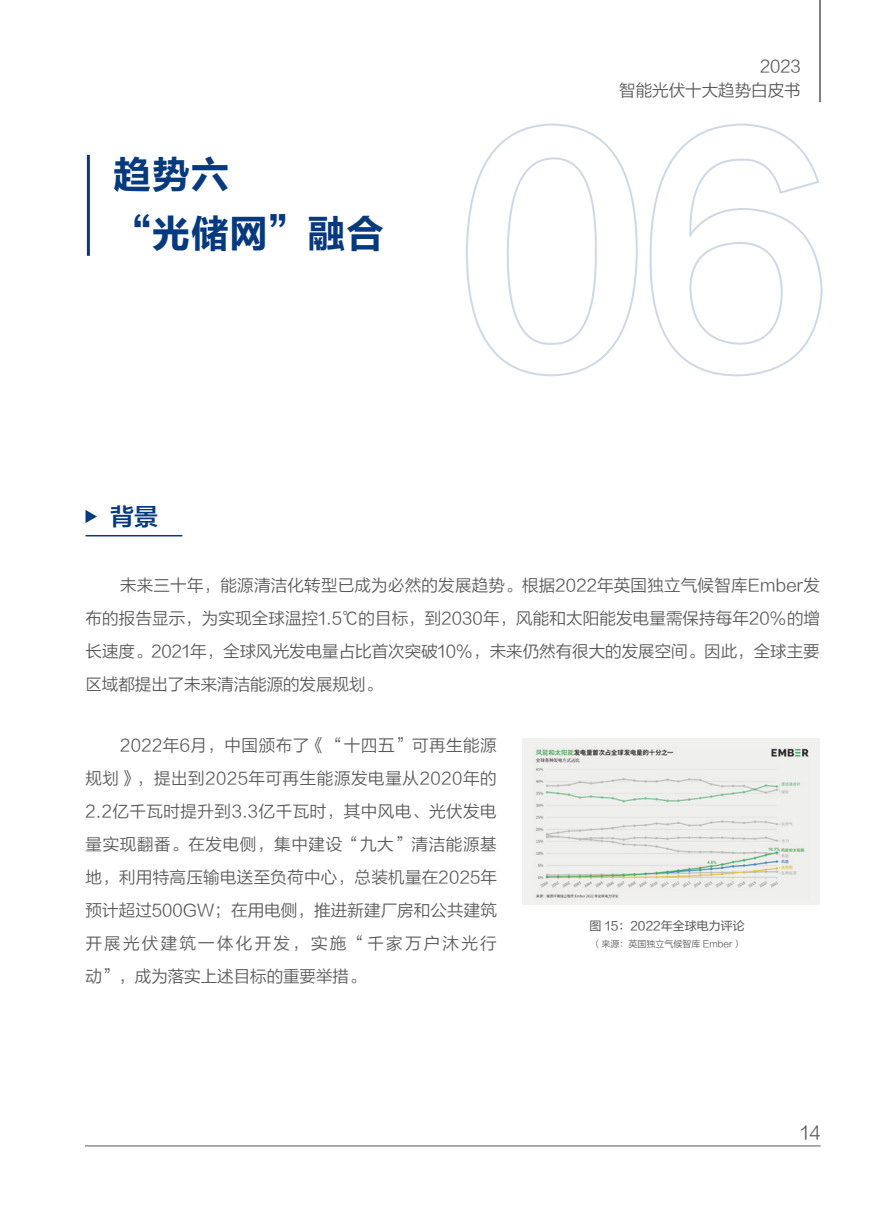
<style>
.page{position:relative;width:893px;height:1212px;background:#fff}
.page>*{position:absolute;margin:0;border:0;box-sizing:border-box;transform-origin:0 0}
.t1{font:38.85px/58.7px "FZLTCHK GBK1 0";color:#06397d}
.t2{font:24px "FZLTZCHK GBK1 0";color:#06397d}
.t3{font:18px "FZLTXIHJW GB1 0";color:#595757}
.t4{font:16.5px/33px "FZLTXIHJW GB1 0";color:#595757;text-align:justify}
.t5{font:12px "FZLTHJW GB1 0";color:#595757}
.t6{font:9px "FZLTXIHJW GB1 0";color:#595757}
</style>
<div class="page">
<hr style="left:819px;top:0;width:2px;height:102px;background:#595757">
<hr style="left:87px;top:155px;width:3px;height:101px;background:#06397d">
<div style="left:522px;top:738px;width:298px;height:167px;background:#f0f0ee"></div>
<img style="left:536px;top:748px;width:273px;height:150px">
<svg style="left:86px;top:510px;width:11px;height:13px"></svg>
<hr style="left:86px;top:535px;width:96px;height:1px;background:#06397d">
<hr style="left:85px;top:1145px;width:736px;height:1px;background:#595757">
<svg style="left:466px;top:124px;width:172px;height:253px"></svg>
<svg style="left:650px;top:123px;width:173px;height:254px"></svg>
<h1 class="t1" style="left:113px;top:146px;width:273px">趋势六<br>“光储网”融合</h1>
<h2 class="t2" style="left:110px;top:504px;width:49px">背景</h2>
<p class="t4" style="left:619px;top:55px;width:183px;line-height:24px;text-align:right">2023<br>智能光伏十大趋势白皮书</p>
<p class="t4" style="left:86px;top:570px;width:736px;text-indent:35px">未来三十年，能源清洁化转型已成为必然的发展趋势。根据2022年英国独立气候智库Ember发布的报告显示，为实现全球温控1.5℃的目标，到2030年，风能和太阳能发电量需保持每年20%的增长速度。2021年，全球风光发电量占比首次突破10%，未来仍然有很大的发展空间。因此，全球主要区域都提出了未来清洁能源的发展规划。</p>
<p class="t4" style="left:86px;top:729px;width:413px;text-indent:35px">2022年6月，中国颁布了《“十四五”可再生能源规划》，提出到2025年可再生能源发电量从2020年的2.2亿千瓦时提升到3.3亿千瓦时，其中风电、光伏发电量实现翻番。在发电侧，集中建设“九大”清洁能源基地，利用特高压输电送至负荷中心，总装机量在2025年预计超过500GW；在用电侧，推进新建厂房和公共建筑开展光伏建筑一体化开发，实施“千家万户沐光行动”，成为落实上述目标的重要举措。</p>
<p class="t5" style="left:589px;top:919px;width:157px">图 15：2022年全球电力评论</p>
<p class="t6" style="left:592px;top:939px;width:151px">（来源：英国独立气候智库 Ember）</p>
<p class="t3" style="left:801px;top:1122px;width:22px">14</p>
</div>
